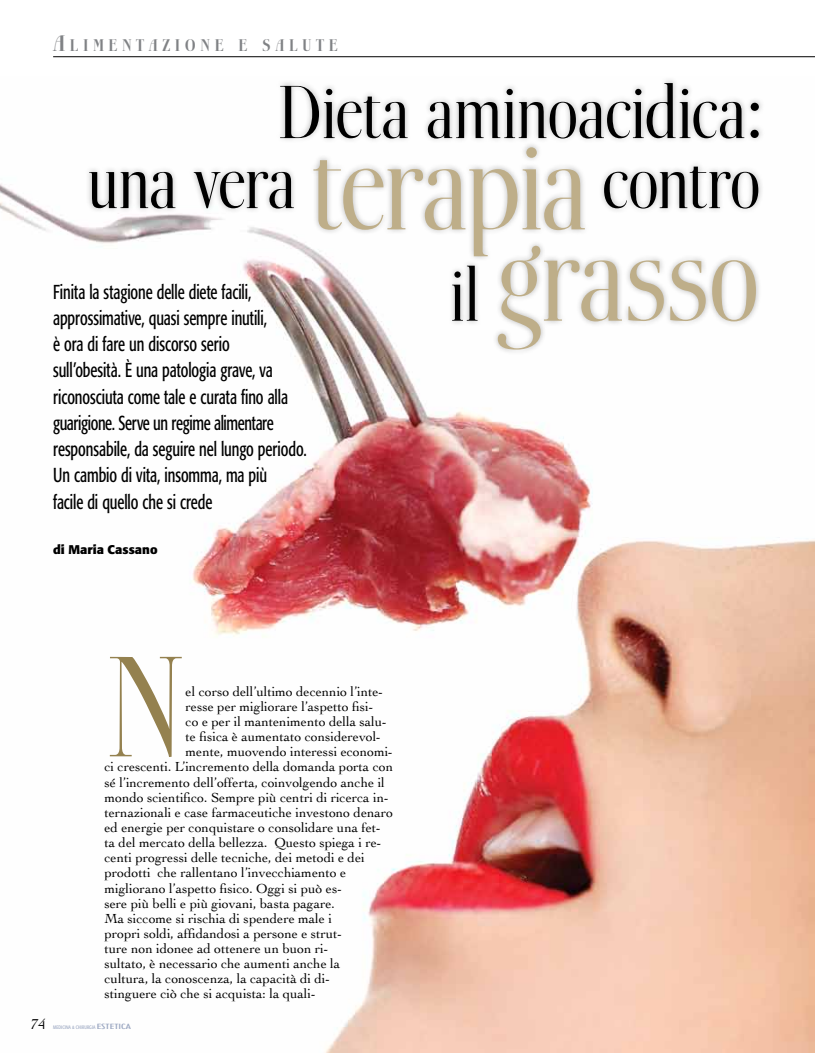
<style>
.page{position:relative;width:815px;height:1053px;background:#fff}
.page>*{position:absolute;margin:0;border:0;box-sizing:border-box;transform-origin:0 0}
.t1{font:143px "Boberia LL";color:#94814f}
.t2{font:125px "Boberia LL";letter-spacing:-.04em;color:#beae89}
.t3{font:75px/70px "Boberia LL";letter-spacing:-.04em;color:#000;text-align:right}
.t4{font:condensed 20px/26.2px "Formata";letter-spacing:-.005em;color:#000;scale:.8 1}
.t5{font:700 16.88px "Boberia LL";letter-spacing:.265em;color:#808285}
.t6{font:15px "Cochin";color:#000}
.t7{font:13.75px "Cochin";color:#000}
.t8{font:700 12.5px "Formata";color:#000}
.t9{font:condensed 5px "Formata";letter-spacing:.02em;color:#9ca8c2;scale:.91 1}
.s1{font-size:22.5px}
.s2{font-size:125px;color:#beae89}
.s3{font-size:75px;color:#000}
.s4{font-family:"Erbar Com";font-weight:300;font-size:7.5px}
</style>
<div class="page">
<hr style="left:53px;top:56px;width:762px;height:1px;background:#000">
<img style="left:0;top:184px;width:815px;height:868px">
<div style="left:84px;top:77px;width:681px;height:279px;background:#000;opacity:.3"></div>
<p class="t5" style="left:53px;top:36px;width:286px"><span class="s1">A</span>LIMENTAZIONE E SALUTE</p>
<h3 class="t3" style="left:86px;top:78px;width:677px">Dieta aminoacidica:<br>una vera <span class="s2">terapia</span> contro</h3>
<h3 class="t4" style="left:53px;top:278px;width:269px">Finita la stagione delle diete facili, approssimative, quasi sempre inutili,</h3>
<h2 class="t2" style="left:449px;top:210px;width:314px"><span class="s3">il</span> grasso</h2>
<p class="t4" style="left:53px;top:331px;width:319px">è ora di fare un discorso serio<br>sull’obesità. È una patologia grave, va riconosciuta come tale e curata fino alla guarigione. Serve un regime alimentare responsabile, da seguire nel lungo periodo.<br>Un cambio di vita, insomma, ma più<br>facile di quello che si crede</p>
<p class="t8" style="left:53px;top:541px;width:106px">di Maria Cassano</p>
<h1 class="t1" style="left:105px;top:629px;width:84px">N</h1>
<p class="t7" style="left:186px;top:682px;width:199px">el corso dell’ultimo decennio l’inte-</p>
<p class="t7" style="left:186px;top:697px;width:189px">resse per migliorare l’aspetto fisi-</p>
<p class="t7" style="left:186px;top:712px;width:203px">co e per il mantenimento della salu-</p>
<p class="t7" style="left:186px;top:727px;width:197px">te fisica è aumentato considerevol-</p>
<p class="t7" style="left:186px;top:742px;width:209px">mente, muovendo interessi economi-</p>
<p class="t7" style="left:105px;top:757px;width:290px">ci crescenti. L’incremento della domanda porta con</p>
<p class="t7" style="left:105px;top:772px;width:282px">sé l’incremento dell’offerta, coinvolgendo anche il</p>
<p class="t7" style="left:105px;top:788px;width:286px">mondo scientifico. Sempre più centri di ricerca in-</p>
<p class="t7" style="left:105px;top:803px;width:290px">ternazionali e case farmaceutiche investono denaro</p>
<p class="t7" style="left:105px;top:818px;width:278px">ed energie per conquistare o consolidare una fet-</p>
<p class="t7" style="left:105px;top:833px;width:278px">ta del mercato della bellezza. Questo spiega i re-</p>
<p class="t7" style="left:105px;top:848px;width:262px">centi progressi delle tecniche, dei metodi e dei</p>
<p class="t7" style="left:105px;top:863px;width:243px">prodotti che rallentano l’invecchiamento e</p>
<p class="t7" style="left:105px;top:878px;width:239px">migliorano l’aspetto fisico. Oggi si può es-</p>
<p class="t7" style="left:105px;top:893px;width:232px">sere più belli e più giovani, basta pagare.</p>
<p class="t7" style="left:105px;top:909px;width:229px">Ma siccome si rischia di spendere male i</p>
<p class="t7" style="left:105px;top:924px;width:239px">propri soldi, affidandosi a persone e strut-</p>
<p class="t7" style="left:105px;top:939px;width:225px">ture non idonee ad ottenere un buon ri-</p>
<p class="t7" style="left:105px;top:954px;width:237px">sultato, è necessario che aumenti anche la</p>
<p class="t7" style="left:105px;top:969px;width:227px">cultura, la conoscenza, la capacità di di-</p>
<p class="t7" style="left:105px;top:984px;width:213px">stinguere ciò che si acquista: la quali-</p>
<p class="t6" style="left:31px;top:1013px;width:16px">74</p>
<p class="t9" style="left:53px;top:1024px;width:87px">Medicina &amp; chirurgia <span class="s4">ESTETICA</span></p>
</div>
